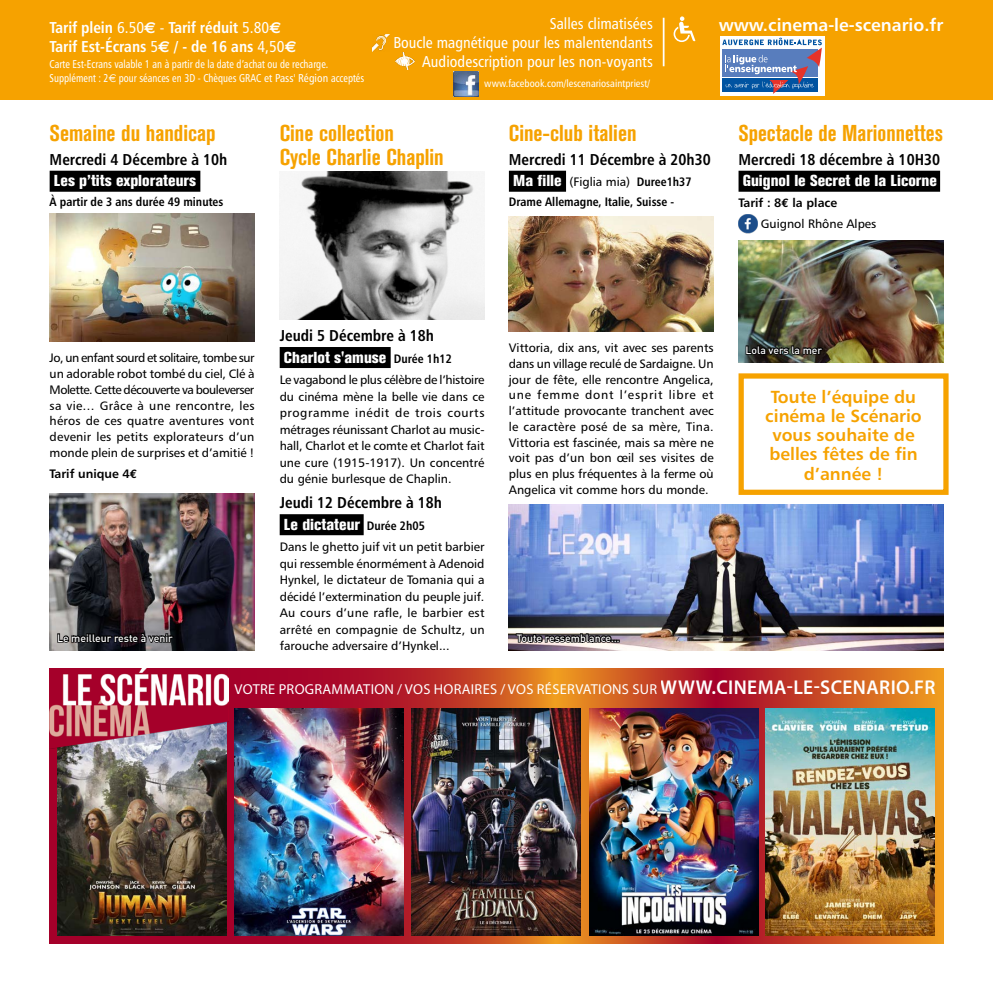
<style>
.page{position:relative;width:993px;height:993px;background:#fff}
.page>*{position:absolute;margin:0;border:0;box-sizing:border-box;transform-origin:0 0}
.t1{font:700 condensed 22.75px/23.4px "Akzidenz Grotesk BQ";color:#f6a200}
.t2{font:17.5px/19.2px "Humanist 777 BT Bold B";color:#f6a200;text-align:center}
.t3{font:17.5px "Humanist 777 BT Bold B";color:#fff}
.t4{font:15.75px "Humanist 777 BT Bold Condensed B";color:#000}
.t5{font:800 condensed 15.75px "Akzidenz Grotesk BQ";color:#fff}
.t6{font:15.75px/18.9px "Humanist 777 BT Roman Condensed B";color:#fff;text-align:right}
.t7{font:15.75px/19.2px "Humanist 777 BT Bold Condensed B";color:#fff}
.t8{font:14.35px "Myriad Pro";letter-spacing:.02em;color:#fff}
.t9{font:12.25px/15.8px "Humanist 777 BT Roman B";color:#000;text-align:justify}
.t10{font:12.25px "Humanist 777 BT Bold Condensed B";color:#000}
.t11{font:12.25px "Humanist 777 BT Bold B";color:#000}
.t12{font:11.38px/14px "Humanist 777 BT Roman Condensed B";color:#fff;scale:.9 1}
.t13{font:500 10.5px "DIN";color:#fff}
.t14{font:10.5px "Humanist 777 BT Roman Condensed B";color:#fff}
.s1{font-family:"Humanist 777 BT Roman Condensed B"}
.s2{font-family:"Euro Sans";font-weight:700}
.s3{font-family:"Euro Sans"}
.s4{font-family:"Akzidenz Grotesk BQ";font-weight:800;font-stretch:condensed;font-size:15.75px;color:#fff}
.s5{font-family:"Humanist 777 BT Bold Condensed B"}
.s6{font-family:"Euro Mono";font-weight:700}
.s7{font-family:"Humanist 777 BT Bold Condensed B";font-weight:400;font-stretch:normal;font-size:12.25px;color:#000}
.s8{font-weight:600;font-size:19.95px}
</style>
<div class="page">
<div style="left:50px;top:171px;width:150px;height:21px;background:#000"></div>
<img style="left:50px;top:213px;width:204px;height:128px">
<div style="left:279px;top:347px;width:111px;height:21px;background:#000"></div>
<div style="left:279px;top:514px;width:84px;height:21px;background:#000"></div>
<div style="left:508px;top:171px;width:58px;height:21px;background:#000"></div>
<img style="left:508px;top:216px;width:205px;height:115px">
<div style="left:738px;top:171px;width:201px;height:21px;background:#000"></div>
<img style="left:738px;top:214px;width:19px;height:19px">
<img style="left:279px;top:171px;width:205px;height:148px">
<img style="left:50px;top:668px;width:893px;height:275px">
<img style="left:58px;top:748px;width:169px;height:187px">
<img style="left:234px;top:708px;width:169px;height:227px">
<img style="left:412px;top:708px;width:168px;height:227px">
<img style="left:589px;top:708px;width:169px;height:227px">
<img style="left:765px;top:708px;width:169px;height:227px">
<img style="left:50px;top:668px;width:178px;height:80px">
<img style="left:50px;top:493px;width:204px;height:157px">
<img style="left:508px;top:504px;width:435px;height:146px">
<img style="left:738px;top:240px;width:205px;height:122px">
<svg style="left:56px;top:631px;width:119px;height:14px;background:#2d2b2e"></svg>
<svg style="left:514px;top:632px;width:105px;height:12px"></svg>
<svg style="left:744px;top:344px;width:80px;height:13px"></svg>
<div style="left:738px;top:373px;width:210px;height:121px;border:5px solid #f6a200"></div>
<div style="left:0;top:0;width:992px;height:99px;background:#f6a200"></div>
<svg style="left:673px;top:16px;width:22px;height:26px"></svg>
<hr style="left:662px;top:18px;width:2px;height:48px;background:#fff">
<img style="left:395px;top:53px;width:19px;height:17px">
<img style="left:373px;top:34px;width:16px;height:17px">
<img style="left:453px;top:71px;width:25px;height:25px">
<div style="left:719px;top:36px;width:104px;height:59px;background:#fff"></div>
<svg style="left:722px;top:38px;width:99px;height:56px"></svg>
<p class="t7" style="left:50px;top:17px;width:248px">Tarif plein <span class="s1">6.50</span><span class="s2">€</span> <span class="s1">-</span> Tarif réduit <span class="s1">5.80</span><span class="s2">€<br></span>Tarif Est-Écrans <span class="s1">5</span><span class="s2">€</span> / - de 16 ans <span class="s1">4,50</span><span class="s2">€</span></p>
<p class="t12" style="left:50px;top:57px;width:351px">Carte Est-Ecrans valable 1 an à partir de la date d’achat ou de recharge.<br>Supplément : 2<span class="s3">e</span> pour séances en 3D - Chèques GRAC et Pass' Région acceptés</p>
<p class="t6" style="left:549px;top:14px;width:104px">Salles climatisées</p>
<h2 class="t3" style="left:718px;top:13px;width:226px">www.cinema-le-scenario.fr</h2>
<p class="t6" style="left:393px;top:33px;width:261px">Boucle magnétique pour les malentendants<br>Audiodescription pour les non-voyants</p>
<p class="t14" style="left:484px;top:77px;width:167px">www.facebook.com/lescenariosaintpriest/</p>
<h1 class="t1" style="left:50px;top:122px;width:167px">Semaine du handicap</h1>
<p class="t4" style="left:50px;top:150px;width:179px">Mercredi 4 Décembre à 10h</p>
<p class="t5" style="left:54px;top:172px;width:144px">Les p’tits explorateurs</p>
<p class="t10" style="left:50px;top:194px;width:175px">À partir de 3 ans durée 49 minutes</p>
<h1 class="t1" style="left:279px;top:122px;width:165px">Cine collection<br>Cycle Charlie Chaplin</h1>
<h1 class="t1" style="left:508px;top:122px;width:129px">Cine-club italien</h1>
<p class="t4" style="left:508px;top:150px;width:203px">Mercredi 11 Décembre à 20h30</p>
<p class="t9" style="left:513px;top:174px;width:180px"><span class="s4">Ma fille</span> (Figlia mia) <span class="s5">Duree1h37</span></p>
<p class="t10" style="left:508px;top:194px;width:167px">Drame Allemagne, Italie, Suisse -</p>
<h1 class="t1" style="left:738px;top:122px;width:206px">Spectacle de Marionnettes</h1>
<p class="t4" style="left:738px;top:150px;width:203px">Mercredi 18 décembre à 10H30</p>
<p class="t5" style="left:742px;top:172px;width:195px">Guignol le Secret de la Licorne</p>
<p class="t11" style="left:738px;top:195px;width:100px">Tarif : 8<span class="s6">€</span> la place</p>
<p class="t9" style="left:760px;top:215px;width:117px">Guignol Rhône Alpes</p>
<p class="t4" style="left:279px;top:325px;width:156px">Jeudi 5 Décembre à 18h</p>
<p class="t5" style="left:284px;top:348px;width:169px">Charlot s'amuse <span class="s7">Durée 1h12</span></p>
<p class="t9" style="left:279px;top:371px;width:206px;line-height:16.4px">Le vagabond le plus célèbre de l’histoire du cinéma mène la belle vie dans ce programme inédit de trois courts métrages réunissant Charlot au music&shy;hall, Charlot et le comte et Charlot fait une cure (1915-1917). Un concentré du génie burlesque de Chaplin.</p>
<p class="t4" style="left:279px;top:492px;width:164px">Jeudi 12 Décembre à 18h</p>
<p class="t5" style="left:284px;top:515px;width:142px">Le dictateur <span class="s7">Durée 2h05</span></p>
<p class="t9" style="left:279px;top:538px;width:206px;line-height:16.4px">Dans le ghetto juif vit un petit barbier qui ressemble énormément à Adenoid Hynkel, le dictateur de Tomania qui a décidé l’extermination du peuple juif.<br>Au cours d’une rafle, le barbier est arrêté en compagnie de Schultz, un farouche adversaire d’Hynkel...</p>
<p class="t9" style="left:508px;top:339px;width:206px">Vittoria, dix ans, vit avec ses parents dans un village reculé de Sardaigne. Un jour de fête, elle rencontre Angelica, une femme dont l’esprit libre et l’attitude provocante tranchent avec le caractère posé de sa mère, Tina.<br>Vittoria est fascinée, mais sa mère ne voit pas d’un bon œil ses visites de plus en plus fréquentes à la ferme où Angelica vit comme hors du monde.</p>
<p class="t9" style="left:50px;top:350px;width:206px">Jo, un enfant sourd et solitaire, tombe sur un adorable robot tombé du ciel, Clé à Molette. Cette découverte va bouleverser sa vie… Grâce à une rencontre, les héros de ces quatre aventures vont devenir les petits explorateurs d’un monde plein de surprises et d’amitié !</p>
<p class="t11" style="left:50px;top:465px;width:89px">Tarif unique 4<span class="s6">€</span></p>
<p class="t13" style="left:57px;top:631px;width:117px">Le meilleur reste à venir</p>
<p class="t13" style="left:516px;top:631px;width:105px">Toute ressemblance…</p>
<p class="t13" style="left:745px;top:343px;width:78px">Lola vers la mer</p>
<h2 class="t2" style="left:765px;top:386px;width:158px">Toute l’équipe du cinéma le Scénario vous souhaite de belles fêtes de fin d’année !</h2>
<p class="t8" style="left:234px;top:680px;width:702px">VOTRE PROGRAMMATION / VOS HORAIRES / VOS RÉSERVATIONS SUR <span class="s8">WWW.CINEMA-LE-SCENARIO.FR</span></p>
</div>
